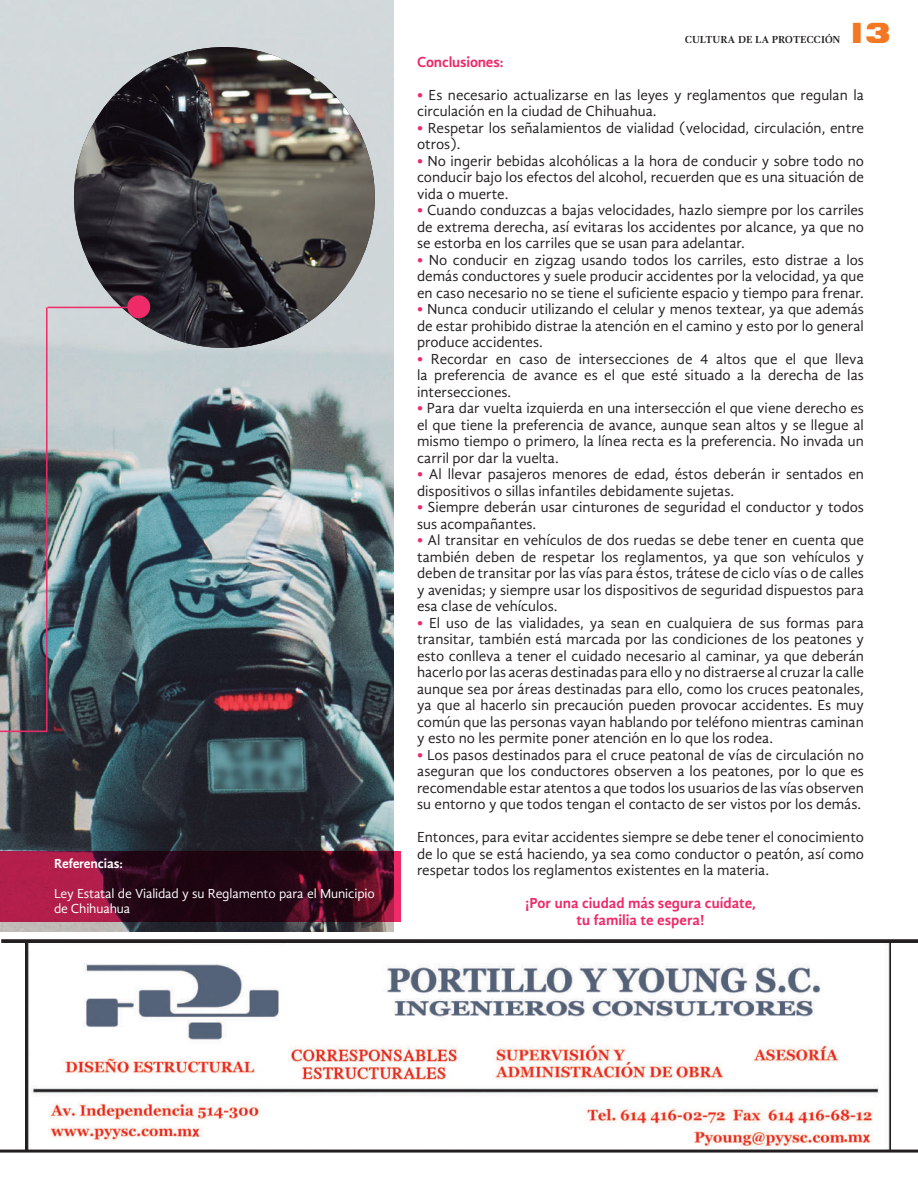
<style>
.page{position:relative;width:918px;height:1188px;background:#fff}
.page>*{position:absolute;margin:0;border:0;box-sizing:border-box;transform-origin:0 0}
.t1{font:15px/16.5px "Gandhi Sans";color:#231f20;text-align:justify}
.t2{font:700 15px/16.5px "Gandhi Sans";color:#ee2a68;text-align:center}
.t3{font:13.5px/15px "Gandhi Sans";letter-spacing:-.01em;color:#fff}
.t4{font:700 13.5px "Gandhi Sans";letter-spacing:-.01em;color:#fff}
.t5{font:700 10.5px "Gandhi Serif";letter-spacing:-.01em;color:#231f20}
.s1{font-family:"Ash";font-weight:400;font-size:22.5px;color:#f47723}
.s2{font-weight:700;color:#ee2a68}
</style>
<div class="page">
<img style="left:0;top:0;width:393px;height:932px">
<img style="left:74px;top:47px;width:301px;height:301px;border-radius:150px">
<hr style="left:0;top:731px;width:47px;height:1px;background:#ee2a68">
<hr style="left:46px;top:307px;width:2px;height:425px;background:#ee2a68">
<hr style="left:48px;top:307px;width:85px;height:1px;background:#ee2a68">
<div style="left:127px;top:295px;width:23px;height:23px;background:#ee2a68;border-radius:50%"></div>
<img style="left:26px;top:943px;width:865px;height:207px">
<hr style="left:0;top:1150px;width:918px;height:3px;background:#231f20">
<svg style="left:1px;top:939px;width:917px;height:4px;fill:#231f20"></svg>
<svg style="left:0;top:851px;width:400px;height:71px"></svg>
<p class="t4" style="left:54px;top:855px;width:70px">Referencias:</p>
<p class="t3" style="left:54px;top:886px;width:322px">Ley Estatal de Vialidad y su Reglamento para el Municipio de Chihuahua</p>
<p class="t5" style="left:685px;top:33px;width:208px">CULTURA DE LA PROTECCIÓN <span class="s1">13</span></p>
<p class="t2" style="left:417px;top:53px;width:88px">Conclusiones:</p>
<p class="t1" style="left:417px;top:86px;width:448px"><span class="s2">•</span> Es necesario actualizarse en las leyes y reglamentos que regulan la circulación en la ciudad de Chihuahua.</p>
<p class="t1" style="left:417px;top:119px;width:448px"><span class="s2">•</span> Respetar los señalamientos de vialidad (velocidad, circulación, entre otros).</p>
<p class="t1" style="left:417px;top:152px;width:448px"><span class="s2">•</span> No ingerir bebidas alcohólicas a la hora de conducir y sobre todo no conducir bajo los efectos del alcohol, recuerden que es una situación de vida o muerte.</p>
<p class="t1" style="left:417px;top:202px;width:448px"><span class="s2">•</span> Cuando conduzcas a bajas velocidades, hazlo siempre por los carriles de extrema derecha, así evitaras los accidentes por alcance, ya que no se estorba en los carriles que se usan para adelantar.</p>
<p class="t1" style="left:417px;top:251px;width:448px"><span class="s2">•</span> No conducir en zigzag usando todos los carriles, esto distrae a los demás conductores y suele producir accidentes por la velocidad, ya que en caso necesario no se tiene el suficiente espacio y tiempo para frenar.</p>
<p class="t1" style="left:417px;top:301px;width:448px"><span class="s2">•</span> Nunca conducir utilizando el celular y menos textear, ya que además de estar prohibido distrae la atención en el camino y esto por lo general produce accidentes.</p>
<p class="t1" style="left:417px;top:350px;width:448px"><span class="s2">•</span> Recordar en caso de intersecciones de 4 altos que el que lleva la preferencia de avance es el que esté situado a la derecha de las intersecciones.</p>
<p class="t1" style="left:417px;top:400px;width:448px"><span class="s2">•</span> Para dar vuelta izquierda en una intersección el que viene derecho es el que tiene la preferencia de avance, aunque sean altos y se llegue al mismo tiempo o primero, la línea recta es la preferencia. No invada un carril por dar la vuelta.</p>
<p class="t1" style="left:417px;top:466px;width:448px"><span class="s2">•</span> Al llevar pasajeros menores de edad, éstos deberán ir sentados en dispositivos o sillas infantiles debidamente sujetas.</p>
<p class="t1" style="left:417px;top:499px;width:448px"><span class="s2">•</span> Siempre deberán usar cinturones de seguridad el conductor y todos sus acompañantes.</p>
<p class="t1" style="left:417px;top:532px;width:448px"><span class="s2">•</span> Al transitar en vehículos de dos ruedas se debe tener en cuenta que también deben de respetar los reglamentos, ya que son vehículos y deben de transitar por las vías para éstos, trátese de ciclo vías o de calles y avenidas; y siempre usar los dispositivos de seguridad dispuestos para esa clase de vehículos.</p>
<p class="t1" style="left:417px;top:614px;width:448px"><span class="s2">•</span> El uso de las vialidades, ya sean en cualquiera de sus formas para transitar, también está marcada por las condiciones de los peatones y esto conlleva a tener el cuidado necesario al caminar, ya que deberán hacerlo por las aceras destinadas para ello y no distraerse al cruzar la calle aunque sea por áreas destinadas para ello, como los cruces peatonales, ya que al hacerlo sin precaución pueden provocar accidentes. Es muy común que las personas vayan hablando por teléfono mientras caminan y esto no les permite poner atención en lo que los rodea.</p>
<p class="t1" style="left:417px;top:746px;width:448px"><span class="s2">•</span> Los pasos destinados para el cruce peatonal de vías de circulación no aseguran que los conductores observen a los peatones, por lo que es recomendable estar atentos a que todos los usuarios de las vías observen su entorno y que todos tengan el contacto de ser vistos por los demás.</p>
<p class="t1" style="left:417px;top:829px;width:448px">Entonces, para evitar accidentes siempre se debe tener el conocimiento de lo que se está haciendo, ya sea como conductor o peatón, así como respetar todos los reglamentos existentes en la materia.</p>
<p class="t2" style="left:525px;top:895px;width:232px">¡Por una ciudad más segura cuídate, tu familia te espera!</p>
</div>
